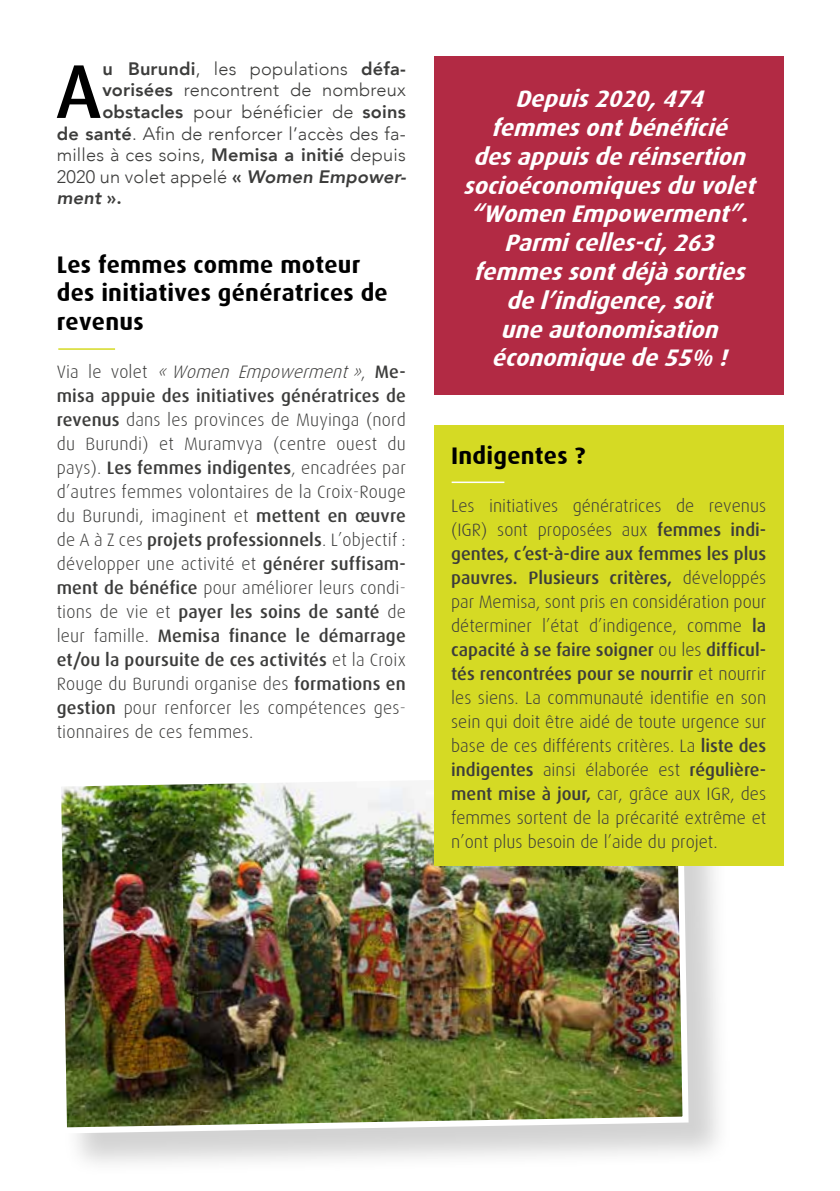
<style>
.page{position:relative;width:840px;height:1191px;background:#fff}
.page>*{position:absolute;margin:0;border:0;box-sizing:border-box;transform-origin:0 0}
.t1{font:500 76.2px "Dax";color:#000}
.t2{font:italic 700 24px/28.8px "Dax";color:#fff;text-align:center}
.t3{font:700 24px/28.8px "Dax";letter-spacing:.01em;color:#000}
.t4{font:300 18px/24px "Dax";color:#3c3c3b;text-align:justify}
.t5{font:500 18px/24px "Dax Pro";color:#3c3c3b}
.t6{font:300 18px "Avenir";letter-spacing:.01em;color:#3c3c3b}
.t7{font:italic 300 18px "Dax";color:#3c3c3b}
.t8{font:italic 800 18px "Avenir";color:#3c3c3b}
.s1{font-weight:800}
.s2{font-weight:800;font-style:italic}
.s3{font-style:normal}
.s4{font-family:"Dax Pro";font-weight:500;font-style:normal}
.s5{font-family:"Dax Pro";font-weight:500}
.s6{font-family:"Dax";font-weight:300}
</style>
<div class="page">
<div style="left:58px;top:772px;width:673px;height:405px;background:#000;opacity:.18"></div>
<img style="left:58px;top:772px;width:633px;height:364px">
<div style="left:434px;top:57px;width:349px;height:338px;background:#b22a44"></div>
<hr style="left:58px;top:348px;width:57px;height:2px;background:#d5da24">
<div style="left:434px;top:425px;width:348px;height:440px;background:#d5da24"></div>
<hr style="left:451px;top:481px;width:53px;height:2px;background:#fff">
<h1 class="t1" style="left:56px;top:49px;width:47px">A</h1>
<p class="t6" style="left:102px;top:58px;width:305px"><span class="s1">u Burundi</span>, les populations <span class="s1">défa-</span></p>
<p class="t6" style="left:102px;top:79px;width:305px"><span class="s1">vorisées</span> rencontrent de nombreux</p>
<p class="t6" style="left:102px;top:101px;width:305px"><span class="s1">obstacles</span> pour bénéficier de <span class="s1">soins</span></p>
<p class="t6" style="left:57px;top:123px;width:350px"><span class="s1">de santé</span>. Afin de renforcer l’accès des fa-</p>
<p class="t6" style="left:57px;top:144px;width:350px">milles à ces soins, <span class="s1">Memisa a initié</span> depuis</p>
<p class="t6" style="left:57px;top:166px;width:350px">2020 un volet appelé <span class="s1">«</span> <span class="s2">Women Empower-</span></p>
<p class="t8" style="left:57px;top:187px;width:67px">ment <span class="s3">».</span></p>
<h2 class="t3" style="left:57px;top:250px;width:332px">Les femmes comme moteur des initiatives génératrices de revenus</h2>
<p class="t7" style="left:57px;top:362px;width:350px"><span class="s3">V i a l e v o l e t</span> « Women Empowerment »<span class="s3">,</span> <span class="s4">M e -</span></p>
<p class="t5" style="left:57px;top:384px;width:350px">misa appuie des initiatives génératrices de</p>
<p class="t4" style="left:57px;top:408px;width:350px"><span class="s5">revenus</span> dans les provinces de Muyinga (nord du Burundi) et Muramvya (centre ouest du pays). <span class="s5">Les femmes indigentes</span>, encadrées par d’autres femmes volontaires de la Croix-Rouge du Burundi, imaginent et <span class="s5">mettent en œuvre</span></p>
<p class="t5" style="left:57px;top:528px;width:350px"><span class="s6">de A à Z ces</span> projets professionnels<span class="s6">. L’objectif :</span></p>
<p class="t4" style="left:57px;top:552px;width:350px">développer une activité et <span class="s5">générer suffisam&shy;ment de bénéfice</span> pour améliorer leurs condi-</p>
<p class="t5" style="left:57px;top:600px;width:350px;text-align:justify"><span class="s6">tions de vie et</span> payer les soins de santé <span class="s6">de leur famille.</span> Memisa finance le démarrage et/ou la poursuite de ces activités <span class="s6">et la Croix</span></p>
<p class="t4" style="left:57px;top:672px;width:350px">Rouge du Burundi organise des <span class="s5">formations en gestion</span> pour renforcer les compétences ges&shy;tionnaires de ces femmes.</p>
<h2 class="t2" style="left:463px;top:85px;width:300px">Depuis2020,474 femmesontbénéficié desappuisderéinsertion socioéconomiquesdu volet “Women Empowerment”.<br>Parmicelles-ci,263 femmessontdéjàsorties del’indigence,soit uneautonomisation économiquede55% !</h2>
<h2 class="t3" style="left:451px;top:442px;width:136px">Indigentes ?</h2>
<p class="t4" style="left:451px;top:494px;width:316px">Les initiatives génératrices de revenus (IGR) sont proposées aux <span class="s5">femmes indi-</span></p>
<p class="t5" style="left:451px;top:542px;width:316px">gentes, c’est-à-dire aux femmes les plus pauvres. Plusieurs critères, <span class="s6">développés</span></p>
<p class="t4" style="left:451px;top:590px;width:316px">par Memisa, sont pris en considération pour déterminer l’état d’indigence, comme <span class="s5">la</span></p>
<p class="t5" style="left:451px;top:638px;width:316px">capacité à se faire soigner <span class="s6">ou les</span> difficul&shy;tés rencontrées pour se nourrir <span class="s6">et nourrir</span></p>
<p class="t4" style="left:451px;top:686px;width:316px">les siens. La communauté identifie en son sein qui doit être aidé de toute urgence sur base de ces différents critères. La <span class="s5">liste des</span></p>
<p class="t5" style="left:451px;top:758px;width:316px">indigentes <span class="s6">ainsi élaborée est</span> régulière-</p>
<p class="t4" style="left:451px;top:782px;width:316px"><span class="s5">ment mise à jour,</span> car, grâce aux IGR, des femmes sortent de la précarité extrême et n’ont plus besoin de l’aide du projet.</p>
</div>
